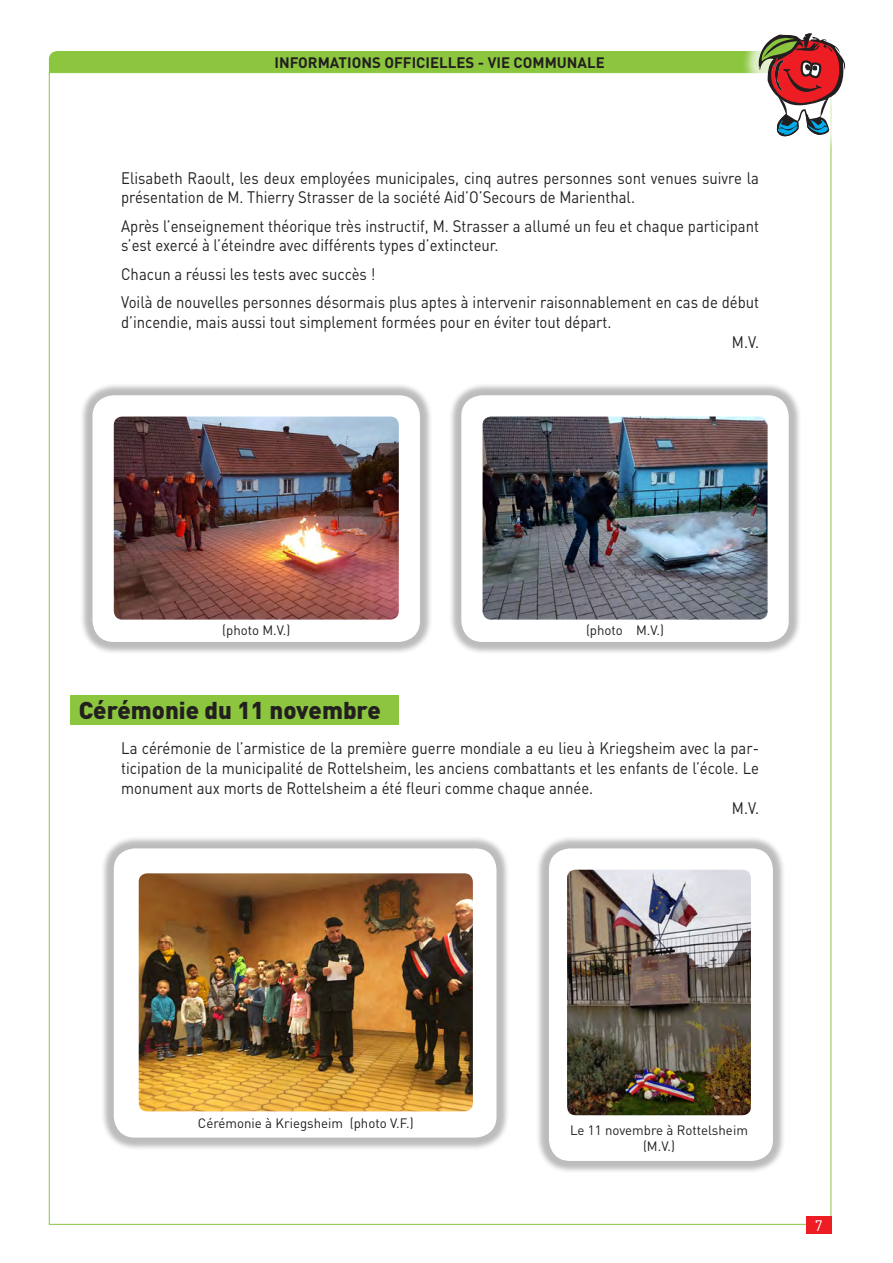
<style>
.page{position:relative;width:893px;height:1263px;background:#fff}
.page>*{position:absolute;margin:0;border:0;box-sizing:border-box;transform-origin:0 0}
.t1{font:900 24px "DIN";color:#231f20}
.t2{font:16.5px/19.8px "DIN";color:#231f20;scale:.9 1}
.t3{font:700 15px "DIN";color:#231f20}
.t4{font:15px "DIN";color:#fff}
.t5{font:13.5px/16.2px "DIN";color:#231f20;text-align:center}
</style>
<div class="page">
<div style="left:49px;top:51px;width:782px;height:30px;background:#8bc63e;border-radius:9px"></div>
<div style="left:49px;top:72px;width:782px;height:1153px;background:#fff;border:1px solid #8bc63e"></div>
<div style="left:806px;top:1216px;width:25px;height:17px;background:#ee1d23"></div>
<div style="left:741px;top:16px;width:122px;height:138px;background:#fff"></div>
<svg style="left:758px;top:33px;width:88px;height:107px"></svg>
<div style="left:70px;top:695px;width:329px;height:30px;background:#8bc63e"></div>
<div style="left:80px;top:382px;width:353px;height:273px;background:#231f20;opacity:.3"></div>
<div style="left:93px;top:395px;width:327px;height:247px;background:#fff;border-radius:21px"></div>
<div style="left:101px;top:835px;width:408px;height:316px;background:#231f20;opacity:.3"></div>
<div style="left:114px;top:848px;width:382px;height:289px;background:#fff;border-radius:21px"></div>
<div style="left:448px;top:382px;width:354px;height:273px;background:#231f20;opacity:.3"></div>
<div style="left:461px;top:395px;width:328px;height:247px;background:#fff;border-radius:21px"></div>
<div style="left:536px;top:835px;width:250px;height:339px;background:#231f20;opacity:.3"></div>
<div style="left:549px;top:848px;width:224px;height:313px;background:#fff;border-radius:21px"></div>
<img style="left:114px;top:416px;width:285px;height:204px">
<img style="left:139px;top:873px;width:334px;height:238px">
<img style="left:483px;top:416px;width:285px;height:204px">
<img style="left:567px;top:870px;width:184px;height:245px">
<p class="t3" style="left:274px;top:52px;width:332px">INFORMATIONS OFFICIELLES - VIE COMMUNALE</p>
<p class="t2" style="left:121px;top:167px;width:710px">Elisabeth Raoult, les deux employées municipales, cinq autres personnes sont venues suivre la présentation de M. Thierry Strasser de la société Aid’O’Secours de Marienthal.</p>
<p class="t2" style="left:121px;top:215px;width:710px">Après l’enseignement théorique très instructif, M. Strasser a allumé un feu et chaque participant s’est exercé à l’éteindre avec différents types d’extincteur.</p>
<p class="t2" style="left:121px;top:259px;width:710px;line-height:28.3px">Chacun a réussi les tests avec succès !<br>Voilà de nouvelles personnes désormais plus aptes à intervenir raisonnablement en cas de début</p>
<p class="t2" style="left:121px;top:312px;width:546px">d’incendie, mais aussi tout simplement formées pour en éviter tout départ.</p>
<p class="t2" style="left:732px;top:331px;width:32px">M.V.</p>
<p class="t5" style="left:222px;top:622px;width:70px">(photo M.V.)</p>
<h1 class="t1" style="left:79px;top:695px;width:304px">Cérémonie du 11 novembre</h1>
<p class="t5" style="left:586px;top:622px;width:80px">(photo M.V.)</p>
<p class="t2" style="left:121px;top:738px;width:710px">La cérémonie de l’armistice de la première guerre mondiale a eu lieu à Kriegsheim avec la par-</p>
<p class="t2" style="left:121px;top:758px;width:710px">ticipation de la municipalité de Rottelsheim, les anciens combattants et les enfants de l’école. Le</p>
<p class="t2" style="left:121px;top:778px;width:526px">monument aux morts de Rottelsheim a été fleuri comme chaque année.</p>
<p class="t2" style="left:732px;top:797px;width:32px">M.V.</p>
<p class="t5" style="left:198px;top:1114px;width:217px">Cérémonie à Kriegsheim (photo V.F.)</p>
<p class="t5" style="left:570px;top:1122px;width:179px">Le 11 novembre à Rottelsheim (M.V.)</p>
<p class="t4" style="left:815px;top:1216px;width:9px">7</p>
</div>
